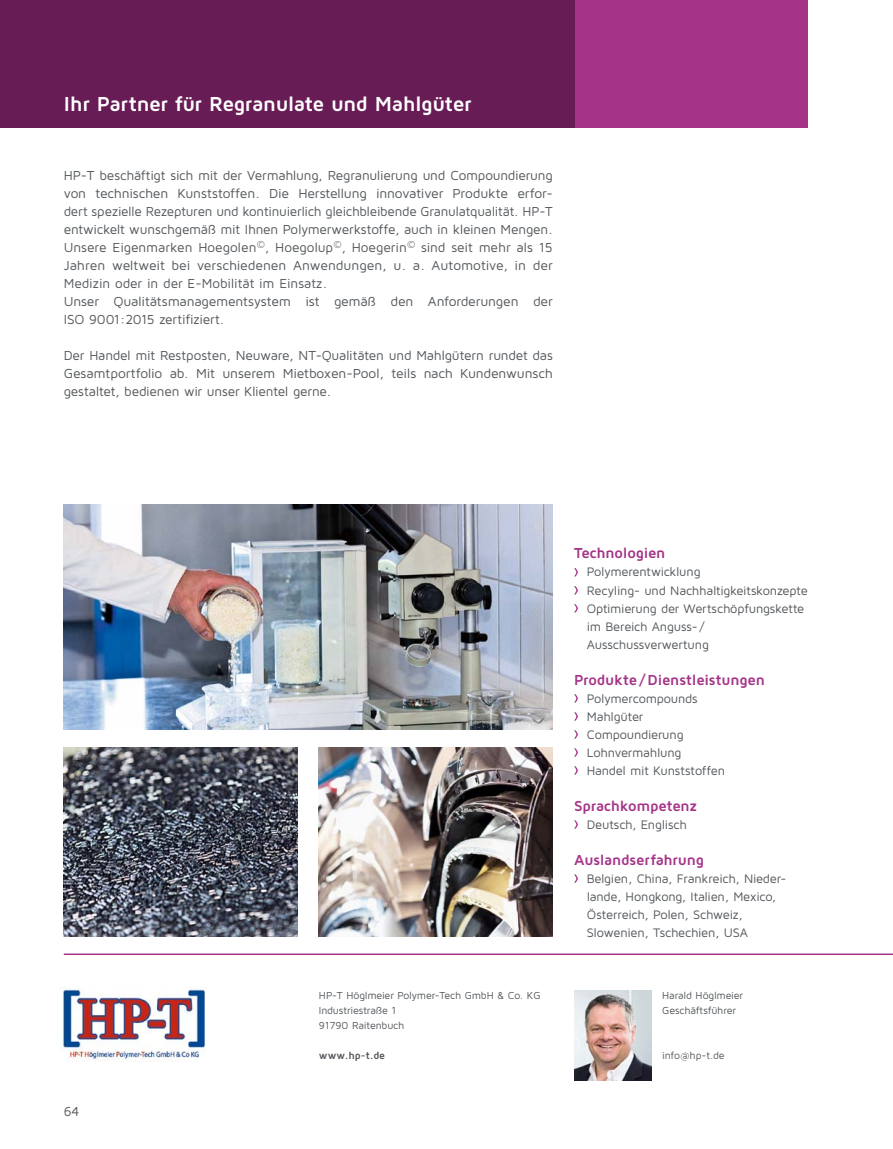
<style>
.page{position:relative;width:893px;height:1149px;background:#fff}
.page>*{position:absolute;margin:0;border:0;box-sizing:border-box;transform-origin:0 0}
.t1{font:700 21px "Maven Pro";letter-spacing:-.015em;color:#fff}
.t2{font:700 15px "Maven Pro";letter-spacing:-.015em;color:#a53488}
.t3{font:13.5px/18px "Maven Pro";letter-spacing:-.015em;color:#52565a}
.t4{font:12.75px/18px "Maven Pro";letter-spacing:-.015em;color:#52565a}
.t5{font:10.5px/15px "Maven Pro";letter-spacing:-.01em;color:#52565a}
.t6{font:700 10.5px "Maven Pro";color:#52565a}
</style>
<div class="page">
<div style="left:572px;top:0;width:236px;height:128px;background:#a53488"></div>
<div style="left:0;top:0;width:574px;height:128px;background:#681c56"></div>
<hr style="left:64px;top:953px;width:829px;height:1px;background:#a53488">
<svg style="left:574px;top:568px;width:4px;height:8px"></svg>
<svg style="left:574px;top:586px;width:4px;height:8px"></svg>
<svg style="left:574px;top:604px;width:4px;height:8px"></svg>
<svg style="left:574px;top:694px;width:4px;height:8px"></svg>
<svg style="left:574px;top:712px;width:4px;height:8px"></svg>
<svg style="left:574px;top:730px;width:4px;height:8px"></svg>
<svg style="left:574px;top:748px;width:4px;height:8px"></svg>
<svg style="left:574px;top:766px;width:4px;height:8px"></svg>
<svg style="left:574px;top:820px;width:4px;height:8px"></svg>
<svg style="left:574px;top:874px;width:4px;height:8px"></svg>
<img style="left:61px;top:987px;width:145px;height:74px">
<img style="left:574px;top:990px;width:77px;height:90px">
<img style="left:319px;top:747px;width:234px;height:189px">
<img style="left:64px;top:747px;width:234px;height:189px">
<img style="left:64px;top:504px;width:489px;height:225px">
<h1 class="t1" style="left:64px;top:90px;width:409px">Ihr Partner für Regranulate und Mahlgüter</h1>
<p class="t3" style="left:64px;top:166px;width:490px">HP-T beschäftigt sich mit der Vermahlung, Regranulierung und Compoundierung von technischen Kunststoffen. Die Herstellung innovativer Produkte erfor&shy;dert spezielle Rezepturen und kontinuierlich gleichbleibende Granulatqualität. HP-T entwickelt wunschgemäß mit Ihnen Polymerwerkstoffe, auch in kleinen Mengen.<br>Unsere Eigenmarken Hoegolen<sup>©</sup>, Hoegolup<sup>©</sup>, Hoegerin<sup>©</sup> sind seit mehr als 15<br>Jahren weltweit bei verschiedenen Anwendungen, u. a. Automotive, in der Medizin oder in der E-Mobilität im Einsatz.<br>Unser Qualitätsmanagementsystem ist gemäß den Anforderungen der ISO 9001:2015 zertifiziert.</p>
<p class="t3" style="left:64px;top:346px;width:490px;text-align:justify">Der Handel mit Restposten, Neuware, NT-Qualitäten und Mahlgütern rundet das Gesamtportfolio ab. Mit unserem Mietboxen-Pool, teils nach Kundenwunsch gestaltet, bedienen wir unser Klientel gerne.</p>
<p class="t3" style="left:64px;top:1101px;width:17px">64</p>
<p class="t5" style="left:319px;top:987px;width:223px">HP-T Höglmeier Polymer-Tech GmbH &amp; Co. KG<br>Industriestraße 1<br>91790 Raitenbuch</p>
<p class="t6" style="left:319px;top:1048px;width:68px">www.hp-t.de</p>
<p class="t2" style="left:574px;top:543px;width:93px">Technologien</p>
<p class="t4" style="left:587px;top:562px;width:222px">Polymerentwicklung<br>Recyling- und Nachhaltigkeitskonzepte<br>Optimierung der Wertschöpfungskette im Bereich Anguss- /<br>Ausschussverwertung</p>
<p class="t2" style="left:574px;top:669px;width:192px">Produkte/Dienstleistungen</p>
<p class="t4" style="left:587px;top:688px;width:140px">Polymercompounds<br>Mahlgüter<br>Compoundierung<br>Lohnvermahlung<br>Handel mit Kunststoffen</p>
<p class="t2" style="left:574px;top:795px;width:125px">Sprachkompetenz</p>
<p class="t4" style="left:587px;top:814px;width:101px">Deutsch, Englisch</p>
<p class="t2" style="left:574px;top:849px;width:132px">Auslandserfahrung</p>
<p class="t4" style="left:587px;top:868px;width:201px">Belgien, China, Frankreich, Nieder&shy;lande, Hongkong, Italien, Mexico,<br>Österreich, Polen, Schweiz,<br>Slowenien, Tschechien, USA</p>
<p class="t5" style="left:662px;top:987px;width:82px">Harald Höglmeier<br>Geschäftsführer</p>
<p class="t5" style="left:662px;top:1047px;width:64px">info@hp-t.de</p>
</div>
